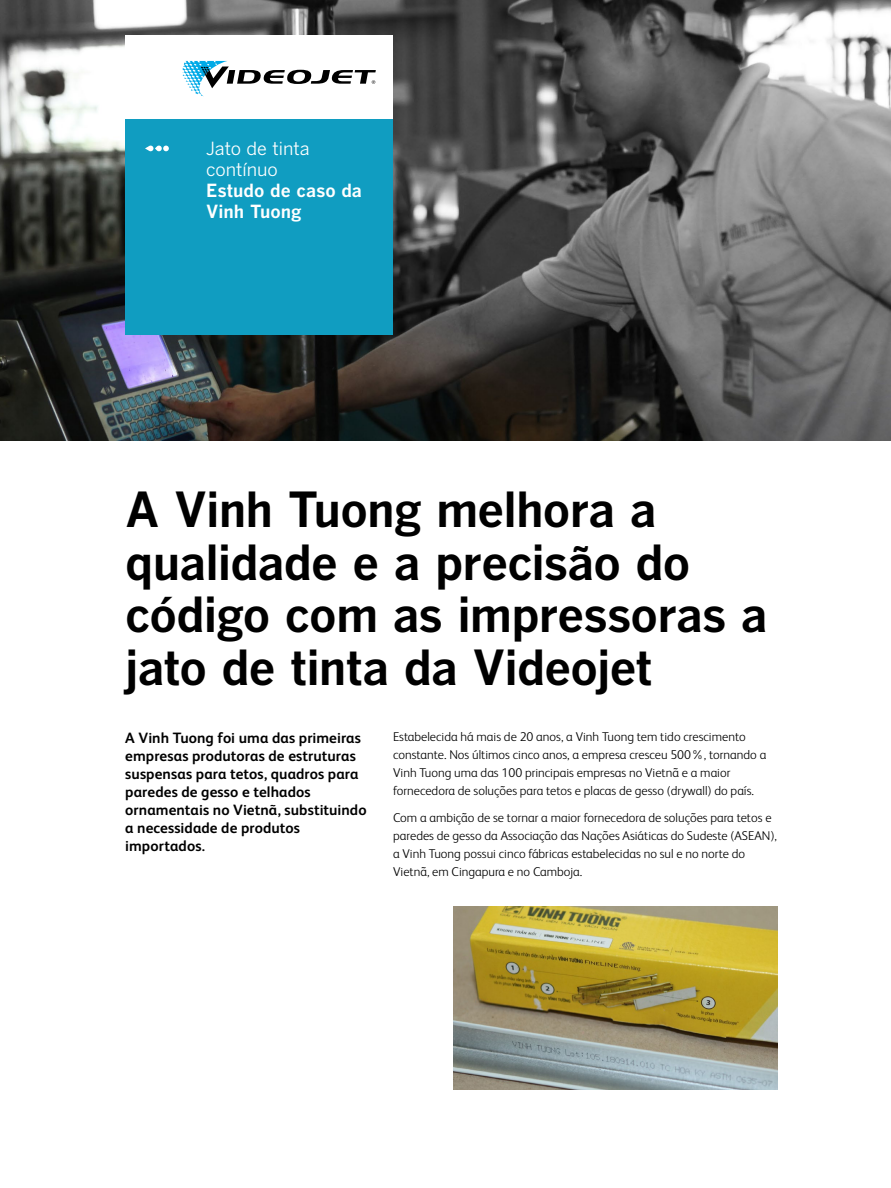
<style>
.page{position:relative;width:891px;height:1188px;background:#fff}
.page>*{position:absolute;margin:0;border:0;box-sizing:border-box;transform-origin:0 0}
.t1{font:700 48px/52.5px "Benton Gothic";letter-spacing:-.02em;color:#000}
.t2{font:700 18px/21px "Benton Gothic";color:#fff}
.t3{font:18px/21px "Benton Gothic";letter-spacing:-.005em;color:#fff}
.t4{font:700 15px/18px "FS Albert Pro";letter-spacing:.005em;color:#000}
.t5{font:300 12.75px/18px "FS Albert";color:#000}
</style>
<div class="page">
<img style="left:0;top:0;width:891px;height:441px">
<div style="left:125px;top:36px;width:268px;height:83px;background:#fff"></div>
<svg style="left:183px;top:61px;width:193px;height:35px"></svg>
<div style="left:125px;top:119px;width:268px;height:216px;background:#109dc1"></div>
<svg style="left:145px;top:146px;width:24px;height:5px"></svg>
<img style="left:454px;top:906px;width:324px;height:184px">
<h2 class="t3" style="left:206px;top:138px;width:105px">Jato de tinta contínuo</h2>
<h2 class="t2" style="left:206px;top:180px;width:157px">Estudo de caso da<br>Vinh Tuong</h2>
<h1 class="t1" style="left:125px;top:484px;width:644px">A Vinh Tuong melhora a qualidade e a precisão do código com as impressoras a jato de tinta da Videojet</h1>
<p class="t5" style="left:393px;top:728px;width:375px">Estabelecida há mais de 20 anos, a Vinh Tuong tem tido crescimento constante. Nos últimos cinco anos, a empresa cresceu 500%, tornando a Vinh Tuong uma das 100 principais empresas no Vietnã e a maior fornecedora de soluções para tetos e placas de gesso (drywall) do país.</p>
<p class="t5" style="left:393px;top:808px;width:385px">Com a ambição de se tornar a maior fornecedora de soluções para tetos e paredes de gesso da Associação das Nações Asiáticas do Sudeste (ASEAN), a Vinh Tuong possui cinco fábricas estabelecidas no sul e no norte do Vietnã, em Cingapura e no Camboja.</p>
<p class="t4" style="left:125px;top:728px;width:243px">A Vinh Tuong foi uma das primeiras empresas produtoras de estruturas suspensas para tetos, quadros para paredes de gesso e telhados ornamentais no Vietnã, substituindo a necessidade de produtos importados.</p>
</div>
